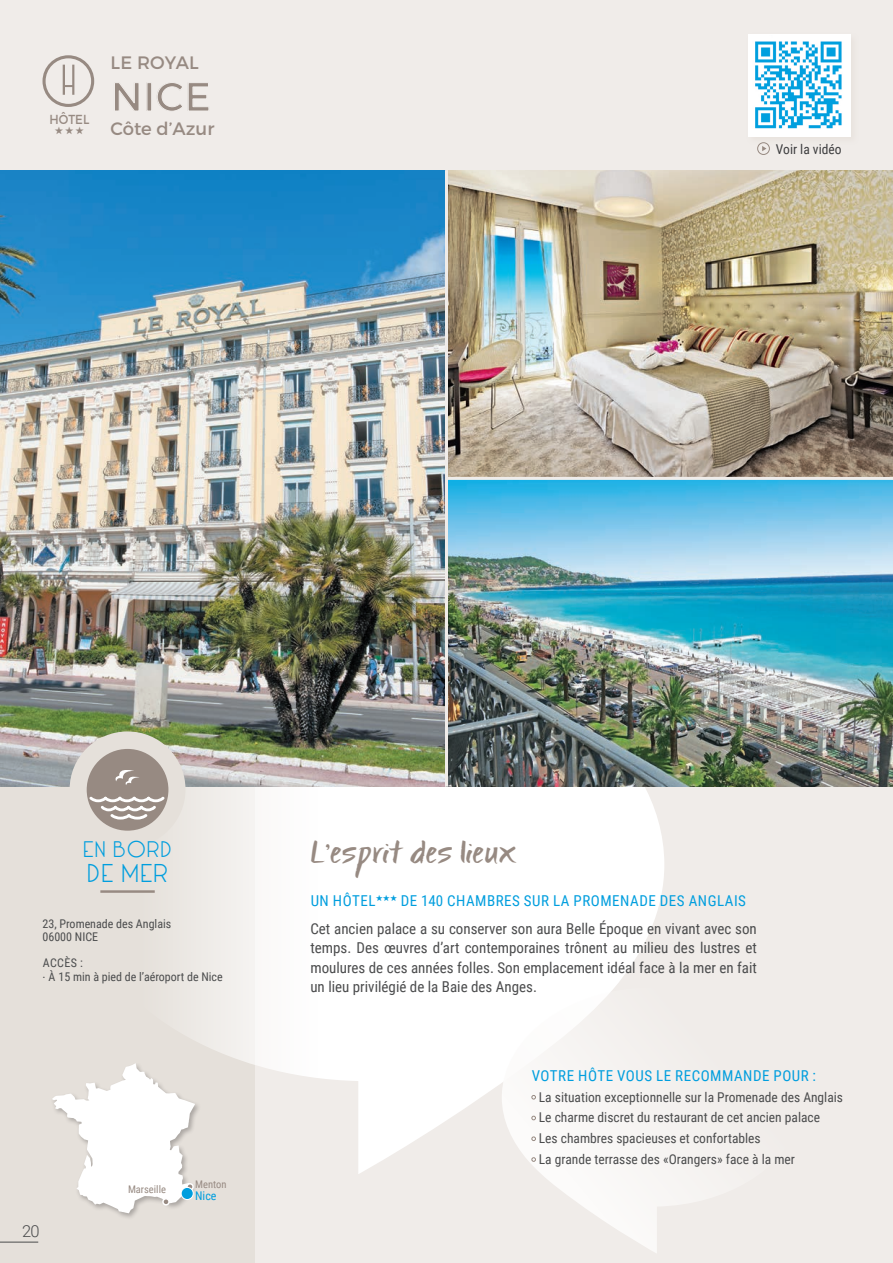
<style>
.page{position:relative;width:893px;height:1263px;background:#f0ece9}
.page>*{position:absolute;margin:0;border:0;box-sizing:border-box;transform-origin:0 0}
.t1{font:40.5px "Montserrat";color:#978a82}
.t2{font:300 27px "Ignitethe";color:#978a82;scale:1.2 1}
.t3{font:19.8px "LT Oksana";color:#009ede}
.t4{font:18px "Montserrat";color:#978a82}
.t5{font:17.4px "LT Oksana";letter-spacing:.09em;color:#009ede}
.t6{font:300 16.5px "Roboto";color:#4b4c4d}
.t7{font:15px/19.5px "Roboto Condensed";color:#4b4c4d}
.t8{font:15px "Roboto Condensed";letter-spacing:.035em;color:#009ede}
.t9{font:13.5px/20.7px "Roboto Condensed";color:#4b4c4d}
.t10{font:13.5px "Roboto Condensed";color:#3e3e3f}
.t11{font:13.05px "Montserrat";letter-spacing:.01em;color:#978a82;scale:.9 1}
.t12{font:12px/13.5px "Roboto Condensed";color:#4b4c4d}
.t13{font:12px "Roboto Condensed";color:#009ede}
.t14{font:10.5px "Roboto Condensed";color:#978a82}
.s1{color:#009ede}
</style>
<div class="page">
<div style="left:43px;top:55px;width:51px;height:52px;border:3px solid #978a82;border-radius:50%"></div>
<svg style="left:63px;top:65px;width:11px;height:30px"></svg>
<div style="left:0;top:714px;width:255px;height:549px;background:#e5e0da"></div>
<svg style="left:191px;top:787px;width:473px;height:387px;fill:#fff"></svg>
<svg style="left:502px;top:987px;width:181px;height:266px;fill:#f7f5f3"></svg>
<img style="left:0;top:170px;width:893px;height:617px">
<hr style="left:445px;top:170px;width:3px;height:617px;background:#f0ece9">
<hr style="left:446px;top:477px;width:447px;height:3px;background:#f0ece9">
<hr style="left:0;top:1242px;width:38px;height:1px;background:#4b4c4d">
<div style="left:746px;top:32px;width:114px;height:113px;background:#ddd4cc;opacity:.4"></div>
<div style="left:748px;top:34px;width:102px;height:102px;background:#fff"></div>
<img style="left:755px;top:41px;width:87px;height:88px">
<svg style="left:762px;top:146px;width:4px;height:5px"></svg>
<div style="left:757px;top:142px;width:13px;height:13px;border:1px solid #978a82;border-radius:50%"></div>
<div style="left:70px;top:731px;width:115px;height:116px;background:#e5e0da;border-radius:50%"></div>
<hr style="left:100px;top:890px;width:55px;height:3px;background:#978a82">
<div style="left:87px;top:749px;width:81px;height:82px;background:#978a82;border-radius:50%"></div>
<svg style="left:115px;top:770px;width:24px;height:15px"></svg>
<svg style="left:88px;top:796px;width:78px;height:24px"></svg>
<div style="left:50px;top:1063px;width:152px;height:157px;background:#e5e0da"></div>
<svg style="left:52px;top:1063px;width:143px;height:150px"></svg>
<svg style="left:186px;top:1183px;width:8px;height:7px"></svg>
<svg style="left:162px;top:1198px;width:8px;height:7px"></svg>
<div style="left:181px;top:1187px;width:13px;height:13px;background:#009ede;border:1px solid #fff;border-radius:50%"></div>
<svg style="left:531px;top:1095px;width:5px;height:4px"></svg>
<svg style="left:531px;top:1116px;width:5px;height:4px"></svg>
<svg style="left:531px;top:1136px;width:5px;height:5px"></svg>
<svg style="left:531px;top:1157px;width:5px;height:4px"></svg>
<p class="t11" style="left:49px;top:112px;width:46px">HÔTEL</p>
<p class="t4" style="left:111px;top:52px;width:90px">LE ROYAL</p>
<h1 class="t1" style="left:111px;top:72px;width:102px">NICE</h1>
<p class="t4" style="left:111px;top:118px;width:105px">Côte d’Azur</p>
<p class="t10" style="left:776px;top:140px;width:67px">Voir la vidéo</p>
<p class="t5" style="left:83px;top:837px;width:90px">EN BORD</p>
<h3 class="t3" style="left:87px;top:859px;width:82px">DE MER</h3>
<p class="t12" style="left:43px;top:916px;width:130px">23, Promenade des Anglais<br>06000 NICE</p>
<p class="t12" style="left:43px;top:956px;width:182px">ACCÈS :<br>. À 15 min à pied de l’aéroport de Nice</p>
<p class="t6" style="left:22px;top:1220px;width:19px">20</p>
<p class="t6" style="left:22px;top:1220px;width:19px">04</p>
<p class="t14" style="left:128px;top:1182px;width:39px">Marseille</p>
<p class="t14" style="left:195px;top:1176px;width:33px">Menton</p>
<p class="t13" style="left:195px;top:1187px;width:23px">Nice</p>
<h2 class="t2" style="left:310px;top:838px;width:173px">L’esprit des lieux</h2>
<p class="t7" style="left:310px;top:886px;width:448px;line-height:28px"><span class="s1">UN HÔTEL</span><sup>★★★</sup> <span class="s1">DE 140 CHAMBRES SUR LA PROMENADE DES ANGLAIS<br></span>Cet ancien palace a su conserver son aura Belle Époque en vivant avec son</p>
<p class="t7" style="left:310px;top:938px;width:448px;text-align:justify">temps. Des œuvres d’art contemporaines trônent au milieu des lustres et moulures de ces années folles. Son emplacement idéal face à la mer en fait un lieu privilégié de la Baie des Anges.</p>
<p class="t8" style="left:532px;top:1065px;width:286px">VOTRE HÔTE VOUS LE RECOMMANDE POUR :</p>
<p class="t9" style="left:539px;top:1086px;width:306px">La situation exceptionnelle sur la Promenade des Anglais Le charme discret du restaurant de cet ancien palace<br>Les chambres spacieuses et confortables<br>La grande terrasse des «Orangers» face à la mer</p>
</div>
